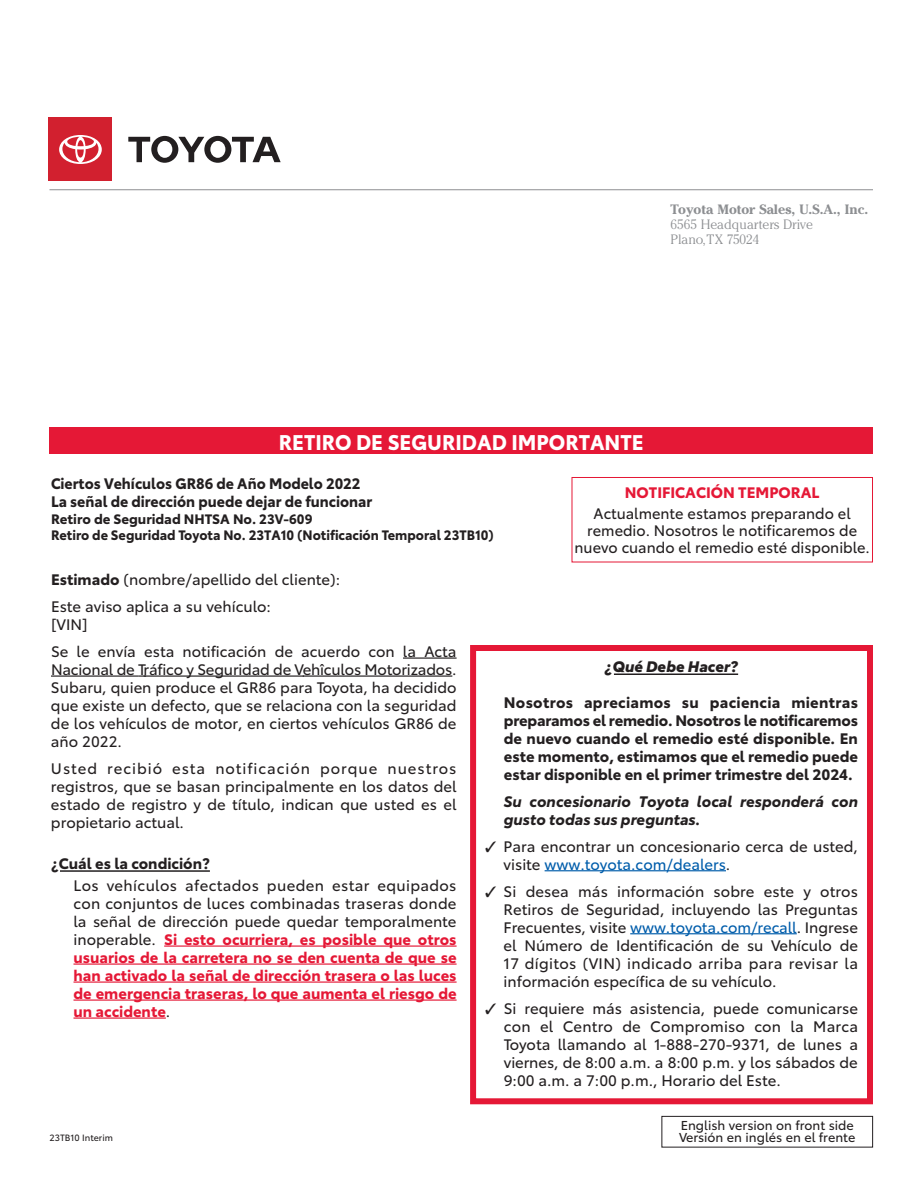
<style>
.page{position:relative;width:918px;height:1188px;background:#fff}
.page>*{position:absolute;margin:0;border:0;box-sizing:border-box;transform-origin:0 0}
.t1{font:700 21px "Toyota Type";color:#fff;scale:.96 1}
.t2{font:15px/18px "Toyota Type";color:#231f20;text-align:justify}
.t3{font:700 15px/18px "Toyota Type";color:#e51836;text-align:justify}
.t4{font:700 15px/18px "Toyota Type";color:#231f20;text-align:justify}
.t5{font:700 15px/18px "Toyota Type";color:#231f20;scale:.96 1}
.t6{font:italic 700 15px/18px "Toyota Type";letter-spacing:.005em;color:#231f20}
.t7{font:italic 900 15px "Toyota Type";color:#231f20}
.t8{font:700 13.5px/16.5px "Toyota Type";color:#231f20}
.t9{font:300 13.5px/15px "Cheltenham";color:#8d8f92}
.t10{font:700 13.5px "Cheltenham";color:#8d8f92}
.t11{font:12.75px/12px "Toyota Type";color:#231f20}
.t12{font:9px "Toyota Type";color:#231f20}
.s1{font-weight:700}
.s2{font-weight:400;color:#231f20}
.s3{color:#fff}
.s4{color:#015dab}
</style>
<div class="page">
<div style="left:50px;top:428px;width:823px;height:26px;background:#e51836"></div>
<hr style="left:403px;top:657px;width:54px;height:2px;background:#231f20">
<hr style="left:51px;top:675px;width:87px;height:2px;background:#231f20">
<svg style="left:138px;top:675px;width:6px;height:2px"></svg>
<hr style="left:144px;top:675px;width:160px;height:2px;background:#231f20">
<hr style="left:303px;top:675px;width:149px;height:2px;background:#231f20">
<hr style="left:60px;top:870px;width:150px;height:2px;background:#231f20">
<hr style="left:164px;top:945px;width:293px;height:2px;background:#e51836">
<hr style="left:74px;top:963px;width:383px;height:2px;background:#e51836">
<hr style="left:74px;top:981px;width:383px;height:2px;background:#e51836">
<hr style="left:74px;top:999px;width:383px;height:2px;background:#e51836">
<hr style="left:74px;top:1017px;width:92px;height:2px;background:#e51836">
<hr style="left:50px;top:189px;width:823px;height:1px;background:#8d8f92">
<div style="left:662px;top:1116px;width:211px;height:32px;border:1px solid #231f20"></div>
<div style="left:571px;top:477px;width:302px;height:85px;border:1px solid #e51836"></div>
<hr style="left:614px;top:673px;width:124px;height:2px;background:#231f20">
<hr style="left:545px;top:870px;width:181px;height:1px;background:#015dab">
<hr style="left:630px;top:933px;width:167px;height:1px;background:#015dab">
<div style="left:470px;top:645px;width:403px;height:459px;border:6px solid #e51836"></div>
<div style="left:48px;top:118px;width:64px;height:63px;background:#d2202f"></div>
<svg style="left:128px;top:136px;width:153px;height:27px"></svg>
<svg style="left:59px;top:135px;width:43px;height:29px"></svg>
<p class="t10" style="left:670px;top:205px;width:199px">Toyota Motor Sales, U.S.A., Inc.</p>
<p class="t9" style="left:670px;top:218px;width:144px">6565 Headquarters Drive<br>Plano,TX 75024</p>
<h1 class="t1" style="left:279px;top:435px;width:381px">RETIRO DE SEGURIDAD IMPORTANTE</h1>
<p class="t5" style="left:51px;top:476px;width:336px">Ciertos Vehículos GR86 de Año Modelo 2022<br>La señal de dirección puede dejar de funcionar</p>
<p class="t8" style="left:51px;top:512px;width:444px">Retiro de Seguridad NHTSA No. 23V-609<br>Retiro de Seguridad Toyota No. 23TA10 (Notificación Temporal 23TB10)</p>
<p class="t2" style="left:51px;top:568px;width:291px;line-height:27px"><span class="s1">Estimado</span> (nombre/apellido del cliente):<br>Este aviso aplica a su vehículo:</p>
<p class="t2" style="left:51px;top:613px;width:407px;line-height:27px">[VIN]<br>Se le envía esta notificación de acuerdo con la Acta</p>
<p class="t2" style="left:51px;top:662px;width:407px">Nacional de Tráfico y Seguridad de Vehîculos Motorizados.<br>Subaru, quien produce el GR86 para Toyota, ha decidido que existe un defecto, que se relaciona con la seguridad de los vehículos de motor, en ciertos vehículos GR86 de año 2022.</p>
<p class="t2" style="left:51px;top:761px;width:407px">Usted recibió esta notificación porque nuestros registros, que se basan principalmente en los datos del estado de registro y de título, indican que usted es el propietario actual.</p>
<p class="t4" style="left:51px;top:856px;width:160px">¿Cuál es la condición?</p>
<p class="t3" style="left:74px;top:878px;width:385px"><span class="s2">Los vehículos afectados pueden estar equipados con conjuntos de luces combinadas traseras donde la señal de dirección puede quedar temporalmente inoperable.</span> Si esto ocurriera, es posible que otros usuarios de la carretera no se den cuenta de que se han activado la señal de dirección trasera o las luces de emergencia traseras, lo que aumenta el riesgo de un accidente<span class="s2">.</span></p>
<p class="t3" style="left:625px;top:485px;width:196px">NOTIFICACIÓN TEMPORAL</p>
<p class="t2" style="left:575px;top:506px;width:297px;line-height:17.2px;text-align:center">Actualmente estamos preparando el remedio. Nosotros le notificaremos de nuevo cuando el remedio esté disponible.</p>
<p class="t7" style="left:605px;top:661px;width:135px">¿Qué Debe Hacer?</p>
<p class="t4" style="left:504px;top:695px;width:356px;text-indent:-19px"><span class="s3">✓</span> Nosotros apreciamos su paciencia mientras preparamos el remedio. Nosotros le notificaremos de nuevo cuando el remedio esté disponible. En este momento, estimamos que el remedio puede estar disponible en el primer trimestre del 2024.</p>
<p class="t6" style="left:504px;top:794px;width:356px;text-indent:-19px"><span class="s3">✓</span> Su concesionario Toyota local responderá con gusto todas sus preguntas.</p>
<p class="t2" style="left:504px;top:839px;width:356px;text-indent:-19px">✓ Para encontrar un concesionario cerca de usted, visite <span class="s4">www.toyota.com/dealers</span>.</p>
<p class="t2" style="left:504px;top:884px;width:356px;text-indent:-19px">✓ Si desea más información sobre este y otros Retiros de Seguridad, incluyendo las Preguntas Frecuentes, visite <span class="s4">www.toyota.com/recall</span>. Ingrese el Número de Identificación de su Vehículo de 17 dígitos (VIN) indicado arriba para revisar la información específica de su vehículo.</p>
<p class="t2" style="left:504px;top:1001px;width:356px;text-indent:-19px">✓ Si requiere más asistencia, puede comunicarse con el Centro de Compromiso con la Marca Toyota llamando al 1-888-270-9371, de lunes a viernes, de 8:00 a.m. a 8:00 p.m. y los sábados de 9:00 a.m. a 7:00 p.m., Horario del Este.</p>
<p class="t12" style="left:50px;top:1134px;width:65px">23TB10 Interim</p>
<p class="t11" style="left:679px;top:1120px;width:178px">English version on front side<br>Versión en inglés en el frente</p>
</div>
